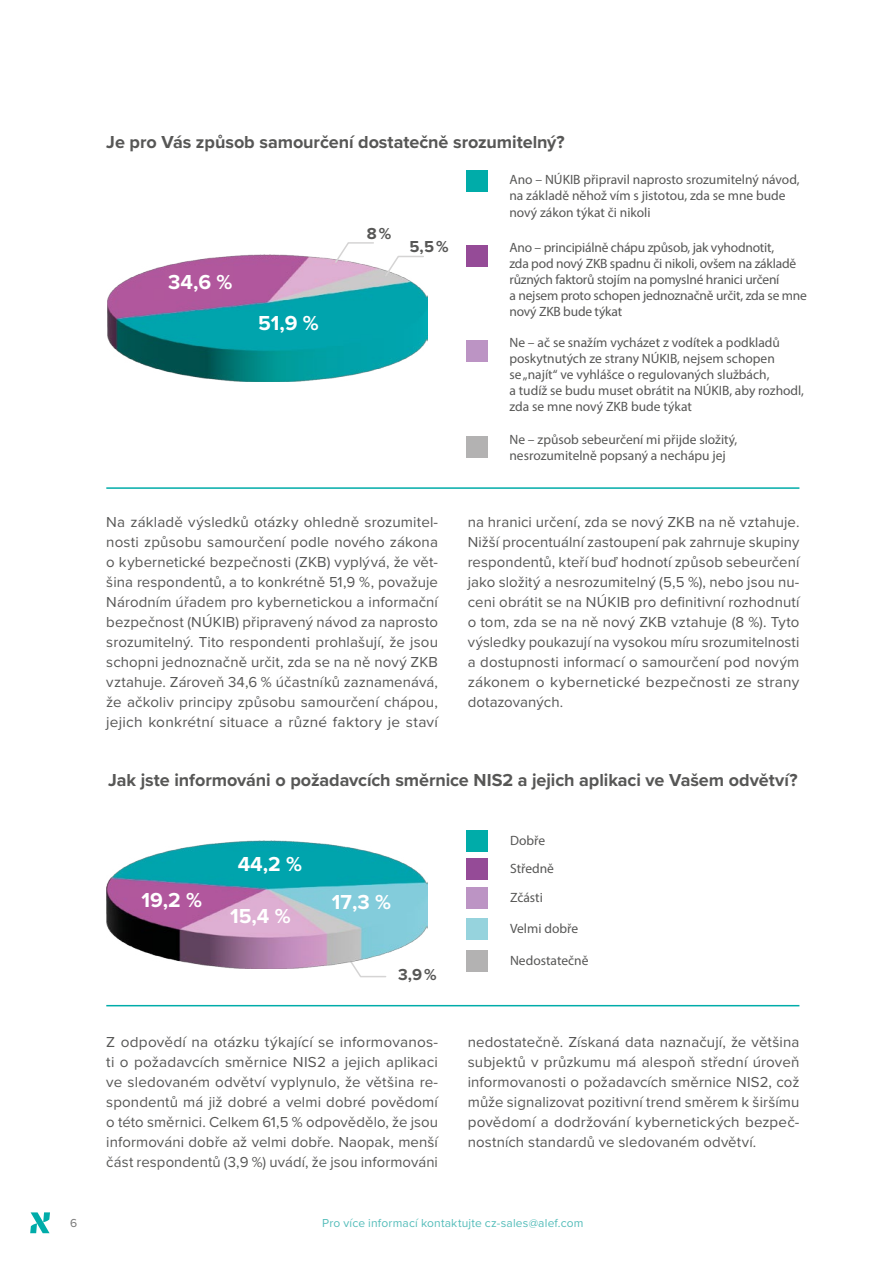
<style>
.page{position:relative;width:893px;height:1263px;background:#fff}
.page>*{position:absolute;margin:0;border:0;box-sizing:border-box;transform-origin:0 0}
.t1{font:700 21px "Proxima Nova";color:#fff}
.t2{font:700 18px "Proxima Nova";letter-spacing:-.005em;color:#575756}
.t3{font:700 16.5px "Proxima Nova";color:#575756}
.t4{font:15px/20px "Proxima Nova";letter-spacing:.01em;color:#575756;text-align:justify}
.t5{font:13.5px/16.2px "Myriad Pro";color:#575756}
.t6{font:12px "Proxima Nova";letter-spacing:.015em;color:#55bdba}
.t7{font:12px "Proxima Nova";color:#787878}
</style>
<div class="page">
<svg style="left:355px;top:969px;width:32px;height:9px"></svg>
<div style="left:466px;top:170px;width:21px;height:22px;background:#00aca9"></div>
<div style="left:466px;top:246px;width:21px;height:21px;background:#954b97"></div>
<div style="left:466px;top:340px;width:21px;height:21px;background:#bc94c4"></div>
<div style="left:466px;top:436px;width:21px;height:22px;background:#b3b2b2"></div>
<img style="left:107px;top:254px;width:320px;height:128px">
<img style="left:107px;top:841px;width:320px;height:128px">
<div style="left:467px;top:830px;width:21px;height:21px;background:#00aca9"></div>
<div style="left:467px;top:858px;width:21px;height:21px;background:#954b97"></div>
<div style="left:467px;top:887px;width:21px;height:21px;background:#bc94c4"></div>
<div style="left:467px;top:919px;width:21px;height:21px;background:#96d3dd"></div>
<div style="left:467px;top:950px;width:21px;height:21px;background:#b3b2b2"></div>
<svg style="left:384px;top:255px;width:41px;height:23px"></svg>
<svg style="left:334px;top:242px;width:41px;height:22px"></svg>
<svg style="left:30px;top:1212px;width:20px;height:21px"></svg>
<hr style="left:106px;top:487px;width:693px;height:2px;background:#00aca9">
<hr style="left:106px;top:1005px;width:693px;height:1px;background:#00aca9">
<p class="t2" style="left:106px;top:128px;width:460px">Je pro Vás způsob samourčení dostatečně srozumitelný?</p>
<h1 class="t1" style="left:168px;top:267px;width:66px">34,6 %</h1>
<h1 class="t1" style="left:258px;top:307px;width:62px">51,9 %</h1>
<p class="t3" style="left:367px;top:221px;width:26px">8 %</p>
<p class="t3" style="left:409px;top:234px;width:41px">5,5 %</p>
<p class="t5" style="left:509px;top:171px;width:292px">Ano – NÚKIB připravil naprosto srozumitelný návod, na základě něhož vím s jistotou, zda se mne bude nový zákon týkat či nikoli</p>
<p class="t5" style="left:509px;top:239px;width:299px">Ano – principiálně chápu způsob, jak vyhodnotit,<br>zda pod nový ZKB spadnu či nikoli, ovšem na základě různých faktorů stojím na pomyslné hranici určení<br>a nejsem proto schopen jednoznačně určit, zda se mne nový ZKB bude týkat</p>
<p class="t5" style="left:509px;top:334px;width:296px">Ne – ač se snažím vycházet z vodítek a podkladů poskytnutých ze strany NÚKIB, nejsem schopen<br>se „najít“ ve vyhlášce o regulovaných službách,<br>a tudíž se budu muset obrátit na NÚKIB, aby rozhodl, zda se mne nový ZKB bude týkat</p>
<p class="t5" style="left:509px;top:431px;width:229px">Ne – způsob sebeurčení mi přijde složitý, nesrozumitelně popsaný a nechápu jej</p>
<p class="t4" style="left:106px;top:512px;width:333px">Na základě výsledků otázky ohledně srozumitel&shy;nosti způsobu samourčení podle nového zákona o kybernetické bezpečnosti (ZKB) vyplývá, že vět&shy;šina respondentů, a to konkrétně 51,9 %, považuje Národním úřadem pro kybernetickou a informační bezpečnost (NÚKIB) připravený návod za naprosto srozumitelný. Tito respondenti prohlašují, že jsou schopni jednoznačně určit, zda se na ně nový ZKB vztahuje. Zároveň 34,6 % účastníků zaznamenává, že ačkoliv principy způsobu samourčení chápou, jejich konkrétní situace a různé faktory je staví</p>
<p class="t4" style="left:468px;top:512px;width:333px">na hranici určení, zda se nový ZKB na ně vztahuje.<br>Nižší procentuální zastoupení pak zahrnuje skupiny respondentů, kteří buď hodnotí způsob sebeurčení jako složitý a nesrozumitelný (5,5 %), nebo jsou nu&shy;ceni obrátit se na NÚKIB pro definitivní rozhodnutí o tom, zda se na ně nový ZKB vztahuje (8 %). Tyto výsledky poukazují na vysokou míru srozumitelnosti a dostupnosti informací o samourčení pod novým zákonem o kybernetické bezpečnosti ze strany dotazovaných.</p>
<p class="t2" style="left:108px;top:766px;width:691px">Jak jste informováni o požadavcích směrnice NIS2 a jejich aplikaci ve Vašem odvětví?</p>
<h1 class="t1" style="left:141px;top:884px;width:62px">19,2 %</h1>
<h1 class="t1" style="left:238px;top:848px;width:66px">44,2 %</h1>
<h1 class="t1" style="left:230px;top:900px;width:62px">15,4 %</h1>
<h1 class="t1" style="left:332px;top:886px;width:61px">17,3 %</h1>
<p class="t3" style="left:398px;top:962px;width:40px">3,9 %</p>
<p class="t4" style="left:106px;top:1031px;width:333px">Z odpovědí na otázku týkající se informovanos&shy;ti o požadavcích směrnice NIS2 a jejich aplikaci ve sledovaném odvětví vyplynulo, že většina re&shy;spondentů má již dobré a velmi dobré povědomí o této směrnici. Celkem 61,5 % odpovědělo, že jsou informováni dobře až velmi dobře. Naopak, menší část respondentů (3,9 %) uvádí, že jsou informováni</p>
<p class="t5" style="left:510px;top:826px;width:45px;line-height:28.7px">Dobře<br>Středně<br>Zčásti</p>
<p class="t5" style="left:510px;top:921px;width:70px">Velmi dobře</p>
<p class="t5" style="left:510px;top:952px;width:80px">Nedostatečně</p>
<p class="t4" style="left:468px;top:1031px;width:333px">nedostatečně. Získaná data naznačují, že většina subjektů v průzkumu má alespoň střední úroveň informovanosti o požadavcích směrnice NIS2, což může signalizovat pozitivní trend směrem k širšímu povědomí a dodržování kybernetických bezpeč&shy;nostních standardů ve sledovaném odvětví.</p>
<p class="t7" style="left:70px;top:1214px;width:9px">6</p>
<p class="t6" style="left:322px;top:1214px;width:263px">Pro více informací kontaktujte cz-sales@alef.com</p>
</div>
